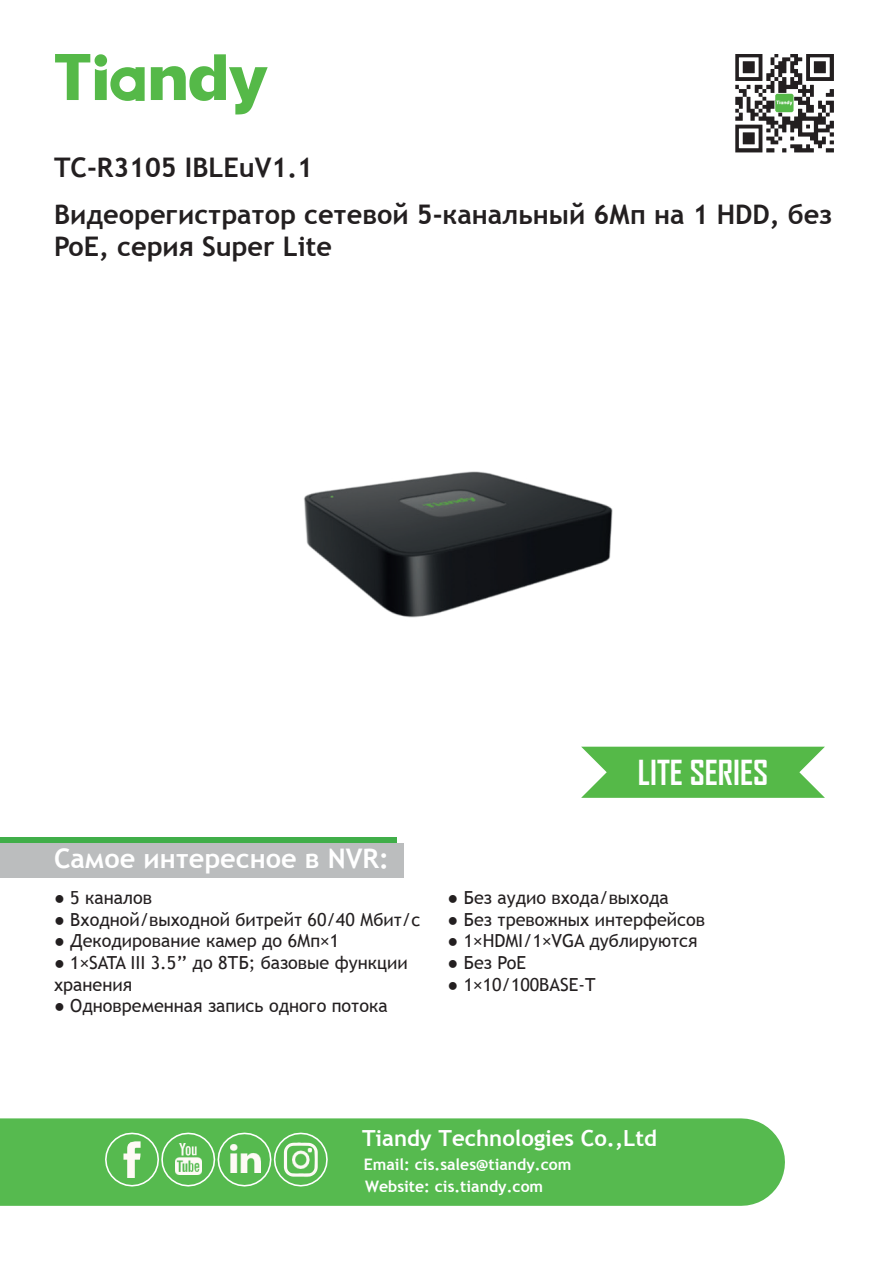
<style>
.page{position:relative;width:893px;height:1263px;background:#fff}
.page>*{position:absolute;margin:0;border:0;box-sizing:border-box;transform-origin:0 0}
.t1{font:700 33px "Agency FB";color:#fff}
.t2{font:700 27px/32.4px "Trebuchet MS";color:#231f20}
.t3{font:700 27px "Trebuchet MS";color:#fff}
.t4{font:700 22.2px "Trebuchet MS";color:#fff}
.t5{font:18px/21.6px "Trebuchet MS";color:#231f20}
.t6{font:700 15.9px "Trebuchet MS";color:#fff}
</style>
<div class="page">
<div style="left:0;top:837px;width:396px;height:35px;background:#40ae49"></div>
<div style="left:0;top:843px;width:404px;height:35px;background:#bbbdbe"></div>
<div style="left:0;top:1118px;width:785px;height:88px;background:#56ba4f"></div>
<svg style="left:104px;top:1132px;width:225px;height:55px;background:#7ac874"></svg>
<img style="left:292px;top:1148px;width:20px;height:20px">
<svg style="left:55px;top:54px;width:90px;height:47px"></svg>
<svg style="left:151px;top:54px;width:117px;height:60px"></svg>
<svg style="left:735px;top:54px;width:99px;height:98px"></svg>
<img style="left:304px;top:471px;width:477px;height:276px">
<svg style="left:581px;top:747px;width:244px;height:51px;background:#67c05b"></svg>
<h2 class="t2" style="left:54px;top:151px;width:261px">TC-R3105 IBLEuV1.1</h2>
<h2 class="t2" style="left:54px;top:198px;width:780px">Видеорегистратор сетевой 5-канальный 6Мп на 1 HDD, без<br>PoE, серия Super Lite</h2>
<h2 class="t3" style="left:54px;top:842px;width:337px">Самое интересное в NVR:</h2>
<p class="t5" style="left:54px;top:887px;width:100px">● 5 каналов</p>
<p class="t5" style="left:54px;top:909px;width:368px">● Входной/выходной битрейт 60/40 Мбит/c</p>
<p class="t5" style="left:54px;top:930px;width:287px">● Декодирование камер до 6Мп×1</p>
<p class="t5" style="left:54px;top:952px;width:355px">● 1×SATA III 3.5’’ до 8ТБ; базовые функции хранения</p>
<p class="t5" style="left:54px;top:995px;width:335px">● Одновременная запись одного потока</p>
<h1 class="t1" style="left:638px;top:752px;width:132px">LITE SERIES</h1>
<p class="t5" style="left:448px;top:887px;width:223px">● Без аудио входа/выхода</p>
<p class="t5" style="left:448px;top:909px;width:259px">● Без тревожных интерфейсов</p>
<p class="t5" style="left:448px;top:930px;width:252px">● 1×HDMI/1×VGA дублируются</p>
<p class="t5" style="left:448px;top:952px;width:80px">● Без PoE</p>
<p class="t5" style="left:448px;top:974px;width:149px">● 1×10/100BASE-T</p>
<p class="t4" style="left:362px;top:1124px;width:297px">Tiandy Technologies Co.,Ltd</p>
<p class="t6" style="left:365px;top:1177px;width:180px">Website: cis.tiandy.com</p>
<p class="t6" style="left:364px;top:1154px;width:209px">Email: cis.sales@tiandy.com</p>
</div>
